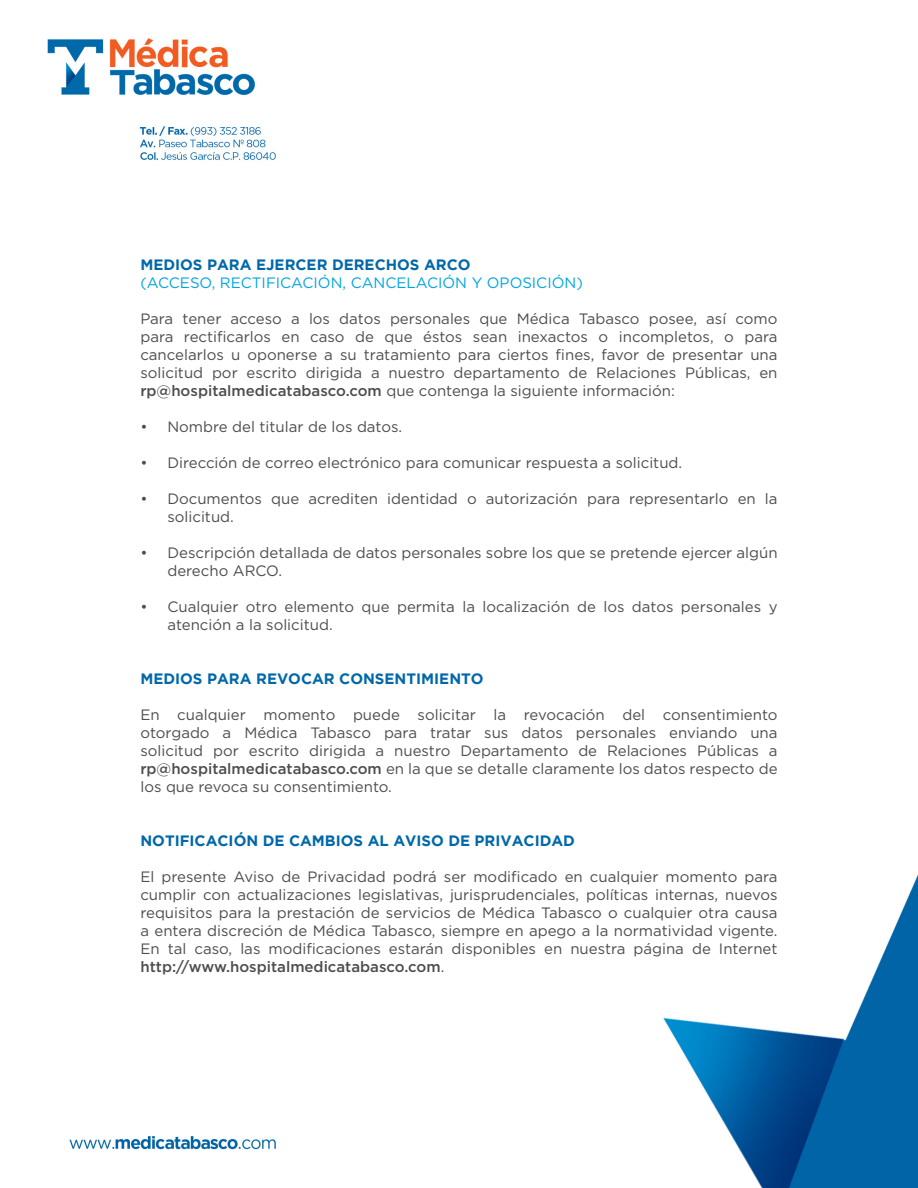
<style>
.page{position:relative;width:918px;height:1188px;background:#fff}
.page>*{position:absolute;margin:0;border:0;box-sizing:border-box;transform-origin:0 0}
.t1{font:15px/18px "Gotham";color:#4c4d4f;text-align:justify}
.t2{font:700 15px "Gotham";color:#0068a9}
.t3{font:15px "Gotham";color:#00a5e3}
.s1{font-weight:500}
</style>
<div class="page">
<img style="left:47px;top:38px;width:871px;height:1150px">
<p class="t2" style="left:140px;top:256px;width:332px">MEDIOS PARA EJERCER DERECHOS ARCO</p>
<p class="t3" style="left:140px;top:274px;width:444px">(ACCESO, RECTIFICACIÓN, CANCELACIÓN Y OPOSICIÓN)</p>
<p class="t1" style="left:140px;top:310px;width:639px">Para tener acceso a los datos personales que Médica Tabasco posee, así como para rectificarlos en caso de que éstos sean inexactos o incompletos, o para cancelarlos u oponerse a su tratamiento para ciertos fines, favor de presentar una solicitud por escrito dirigida a nuestro departamento de Relaciones Públicas, en <span class="s1">rp@hospitalmedicatabasco.com</span> que contenga la siguiente información:</p>
<p class="t1" style="left:140px;top:418px;width:263px">• Nombre del titular de los datos.</p>
<p class="t1" style="left:140px;top:454px;width:543px">• Dirección de correo electrónico para comunicar respuesta a solicitud.</p>
<p class="t1" style="left:167px;top:490px;width:612px;text-indent:-27px">• Documentos que acrediten identidad o autorización para representarlo en la solicitud.</p>
<p class="t1" style="left:167px;top:544px;width:612px;text-indent:-27px">• Descripción detallada de datos personales sobre los que se pretende ejercer algún derecho ARCO.</p>
<p class="t1" style="left:167px;top:598px;width:612px;text-indent:-27px">• Cualquier otro elemento que permita la localización de los datos personales y atención a la solicitud.</p>
<p class="t2" style="left:140px;top:670px;width:345px">MEDIOS PARA REVOCAR CONSENTIMIENTO</p>
<p class="t1" style="left:140px;top:706px;width:639px">En cualquier momento puede solicitar la revocación del consentimiento otorgado a Médica Tabasco para tratar sus datos personales enviando una solicitud por escrito dirigida a nuestro Departamento de Relaciones Públicas a <span class="s1">rp@hospitalmedicatabasco.com</span> en la que se detalle claramente los datos respecto de los que revoca su consentimiento.</p>
<p class="t2" style="left:140px;top:832px;width:436px">NOTIFICACIÓN DE CAMBIOS AL AVISO DE PRIVACIDAD</p>
<p class="t1" style="left:140px;top:868px;width:639px">El presente Aviso de Privacidad podrá ser modificado en cualquier momento para cumplir con actualizaciones legislativas, jurisprudenciales, políticas internas, nuevos requisitos para la prestación de servicios de Médica Tabasco o cualquier otra causa a entera discreción de Médica Tabasco, siempre en apego a la normatividad vigente.<br>En tal caso, las modificaciones estarán disponibles en nuestra página de Internet <span class="s1">http://www.hospitalmedicatabasco.com</span>.</p>
</div>
